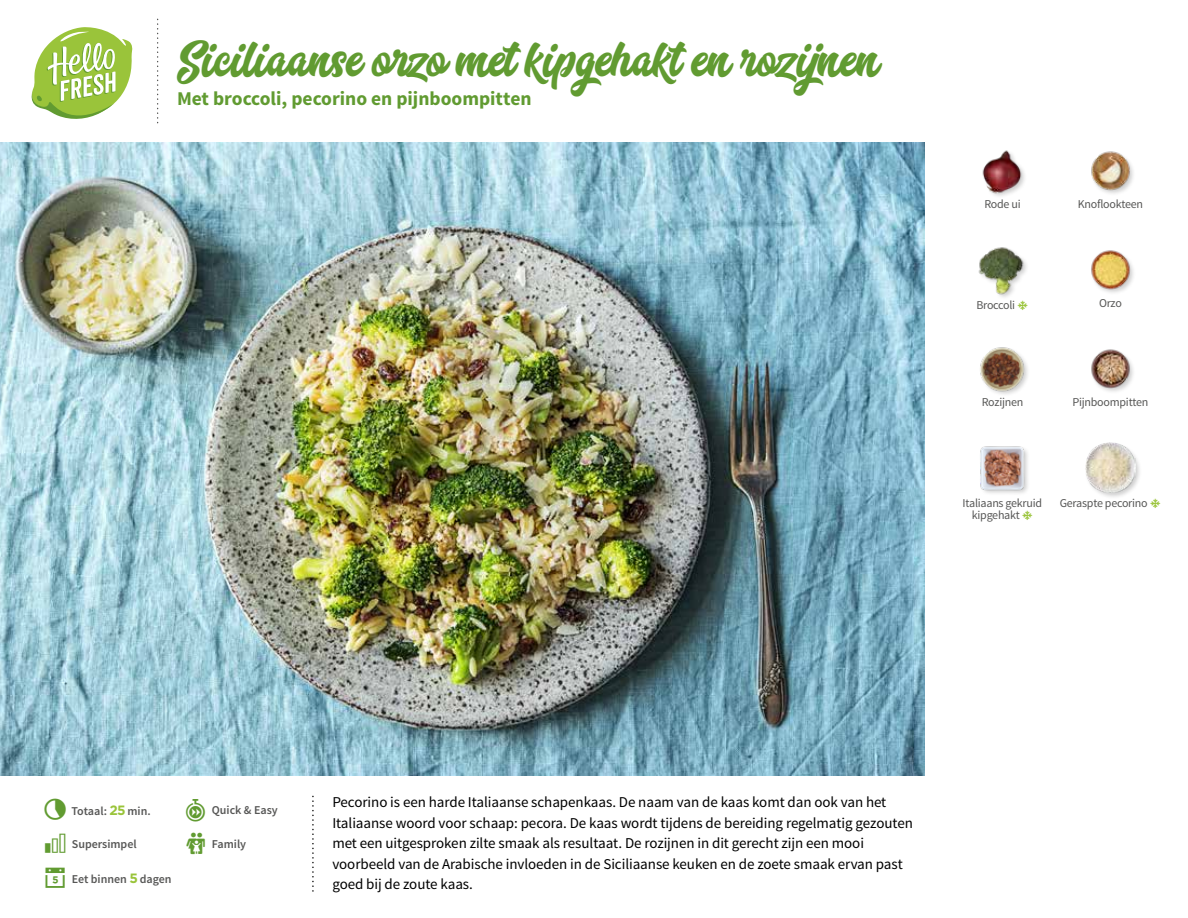
<style>
.page{position:relative;width:1188px;height:918px;background:#fff}
.page>*{position:absolute;margin:0;border:0;box-sizing:border-box;transform-origin:0 0}
.t1{font:49.5px "Aerokids";color:#619b31}
.t2{font:700 19.5px "Source Sans Pro";color:#619b31}
.t3{font:15px/20.5px "Source Sans Pro";letter-spacing:-.005em;color:#000}
.t4{font:12px/12px "Source Sans Pro";letter-spacing:-.02em;color:#575756}
.t5{font:600 12px "Source Sans Pro";color:#575756}
.s1{font-family:"Gotham";font-weight:700;font-size:13.5px;color:#9ac43a}
</style>
<div class="page">
<svg style="left:31px;top:27px;width:102px;height:92px"></svg>
<img style="left:0;top:142px;width:925px;height:634px">
<img style="left:1091px;top:151px;width:42px;height:43px">
<img style="left:1091px;top:349px;width:42px;height:43px">
<img style="left:1091px;top:250px;width:43px;height:43px">
<div style="left:1084px;top:442px;width:58px;height:57px;background:#000;opacity:.2"></div>
<img style="left:1085px;top:443px;width:50px;height:50px">
<img style="left:982px;top:150px;width:43px;height:46px">
<img style="left:980px;top:347px;width:48px;height:48px">
<img style="left:980px;top:446px;width:48px;height:48px">
<img style="left:978px;top:247px;width:49px;height:50px">
<h1 class="t1" style="left:177px;top:31px;width:704px">Siciliaanse orzo met kipgehakt en rozijnen</h1>
<h2 class="t2" style="left:177px;top:86px;width:356px">Met broccoli, pecorino en pijnboompitten</h2>
<p class="t4" style="left:984px;top:199px;width:38px">Rode ui</p>
<p class="t4" style="left:1078px;top:198px;width:67px">Knoflookteen</p>
<p class="t4" style="left:976px;top:299px;width:40px">Broccoli</p>
<p class="t4" style="left:1099px;top:297px;width:24px">Orzo</p>
<p class="t4" style="left:982px;top:397px;width:43px">Rozijnen</p>
<p class="t4" style="left:1072px;top:396px;width:78px">Pijnboompitten</p>
<p class="t4" style="left:972px;top:497px;width:72px;text-indent:-9px">Italiaans gekruid kipgehakt</p>
<p class="t4" style="left:1060px;top:497px;width:89px">Geraspte pecorino</p>
<p class="t5" style="left:71px;top:803px;width:81px">Totaal: <span class="s1">25</span> min.</p>
<p class="t5" style="left:212px;top:803px;width:68px">Quick &amp; Easy</p>
<p class="t5" style="left:72px;top:837px;width:66px">Supersimpel</p>
<p class="t5" style="left:212px;top:837px;width:36px">Family</p>
<p class="t5" style="left:72px;top:871px;width:101px">Eet binnen <span class="s1">5</span> dagen</p>
<p class="t3" style="left:332px;top:792px;width:582px">Pecorino is een harde Italiaanse schapenkaas. De naam van de kaas komt dan ook van het Italiaanse woord voor schaap: pecora. De kaas wordt tijdens de bereiding regelmatig gezouten met een uitgesproken zilte smaak als resultaat. De rozijnen in dit gerecht zijn een mooi voorbeeld van de Arabische invloeden in de Siciliaanse keuken en de zoete smaak ervan past goed bij de zoute kaas.</p>
</div>
